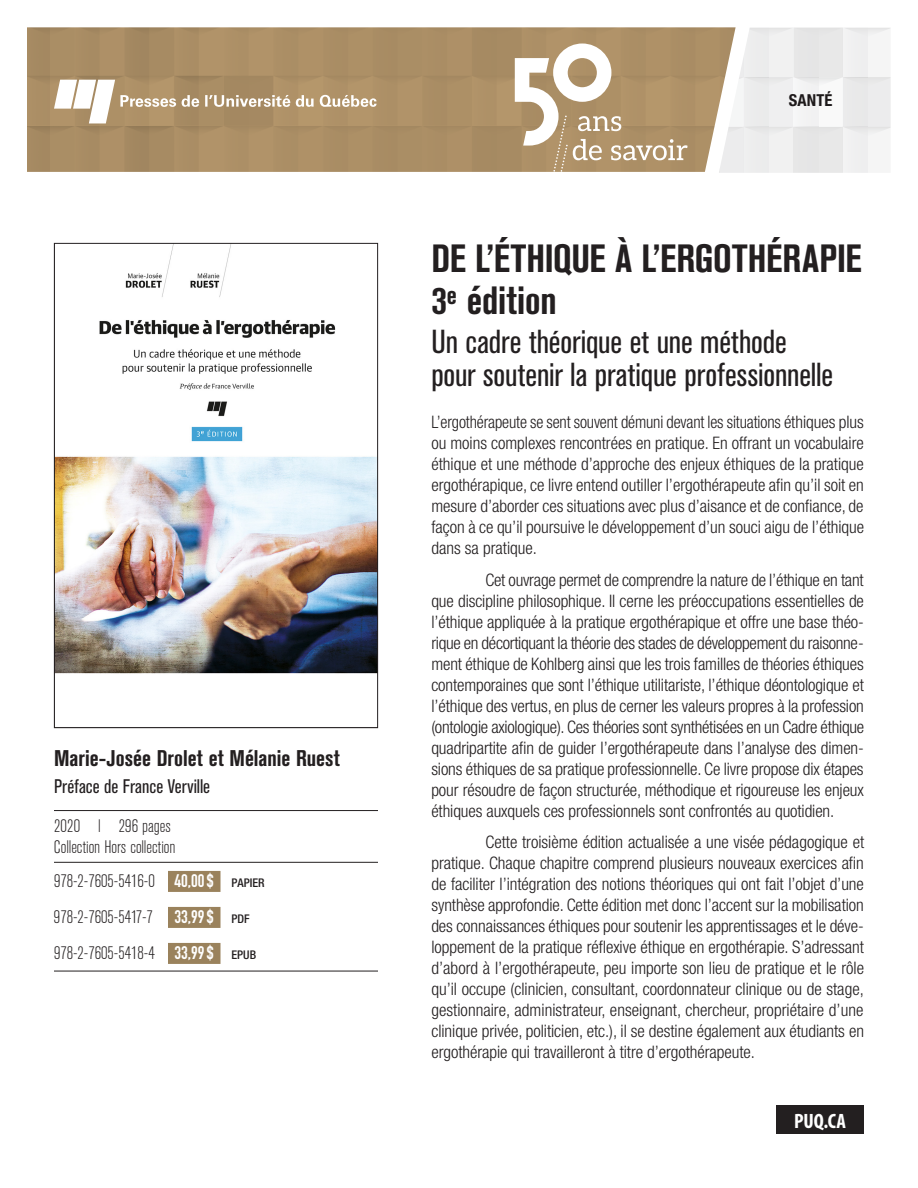
<style>
.page{position:relative;width:918px;height:1188px;background:#fff}
.page>*{position:absolute;margin:0;border:0;box-sizing:border-box;transform-origin:0 0}
._1_Fiche_Titre{font:700 condensed 39px/42px "Akzidenz Grotesk BE";letter-spacing:-.005em;color:#231f20}
._2_Fiche_Sous-titre{font:condensed 33px/33px "Akzidenz Grotesk BE";letter-spacing:-.005em;color:#231f20}
._4_Fiche_Auteurs_dir{font:700 condensed 22.5px "Akzidenz Grotesk BE";color:#231f20}
.t1{font:700 condensed 20.85px "Myriad Pro";color:#fff}
._4_Fiche_Auteurs_dir-2{font:condensed 19.5px "Akzidenz Grotesk BE";color:#231f20}
._7b_Fiche_ISBN_derni{font:300 condensed 18px/36px "Akzidenz Grotesk BE";color:#231f20}
._6_Fiche_Annee_pages{font:300 condensed 18px/21px "Akzidenz Grotesk BE";color:#231f20}
._3_Fiche_Courant{font:300 condensed 17.25px/21px "Helvetica Neue";letter-spacing:-.005em;color:#231f20;text-align:justify}
._3_Fiche_Courant_pre{font:300 condensed 17.25px/21px "Helvetica Neue";color:#231f20;text-align:justify;scale:.95 1}
._9_Fiche_Thématique{font:700 condensed 16.5px "Helvetica Neue";letter-spacing:.01em;color:#1e1a1b}
.s1{font-family:"DIN Condensed";font-weight:700;font-stretch:normal;color:#fff}
.s2{font-family:"Helvetica Neue";font-weight:500;font-size:12px}
</style>
<div class="page">
<img style="left:27px;top:27px;width:692px;height:145px">
<svg style="left:719px;top:27px;width:172px;height:146px"></svg>
<div style="left:776px;top:1106px;width:88px;height:28px;background:#231f20"></div>
<svg style="left:54px;top:80px;width:323px;height:43px"></svg>
<svg style="left:515px;top:44px;width:173px;height:128px"></svg>
<img style="left:54px;top:243px;width:324px;height:485px">
<hr style="left:54px;top:810px;width:324px;height:1px;background:#231f20">
<hr style="left:54px;top:862px;width:324px;height:1px;background:#231f20">
<div style="left:168px;top:871px;width:52px;height:21px;background:#9a825c"></div>
<div style="left:168px;top:907px;width:52px;height:21px;background:#9a825c"></div>
<hr style="left:54px;top:971px;width:324px;height:1px;background:#231f20">
<div style="left:168px;top:943px;width:52px;height:21px;background:#9a825c"></div>
<p class="_4_Fiche_Auteurs_dir" style="left:54px;top:745px;width:288px">Marie-Josée Drolet et Mélanie Ruest</p>
<p class="_4_Fiche_Auteurs_dir-2" style="left:54px;top:776px;width:158px">Préface de France Verville</p>
<p class="_6_Fiche_Annee_pages" style="left:54px;top:816px;width:123px">2020 l 296 pages<br>Collection Hors collection</p>
<p class="_7b_Fiche_ISBN_derni" style="left:54px;top:863px;width:212px">978-2-7605-5416-0 <span class="s1">40,00 $</span> <span class="s2">PAPIER<br></span>978-2-7605-5417-7 <span class="s1">33,99 $</span> <span class="s2">PDF<br></span>978-2-7605-5418-4 <span class="s1">33,99 $</span> <span class="s2">EPUB</span></p>
<p class="_9_Fiche_Thématique" style="left:789px;top:91px;width:45px">SANTÉ</p>
<p class="_1_Fiche_Titre" style="left:431px;top:238px;width:432px">DE L’ÉTHIQUE À L’ERGOTHÉRAPIE<br>3<sup>e</sup> édition</p>
<p class="_2_Fiche_Sous-titre" style="left:431px;top:326px;width:403px">Un cadre théorique et une méthode pour soutenir la pratique professionnelle</p>
<p class="_3_Fiche_Courant_pre" style="left:431px;top:412px;width:457px">L’ergothérapeute se sent souvent démuni devant les situations éthiques plus ou moins complexes rencontrées en pratique. En offrant un vocabulaire éthique et une méthode d’approche des enjeux éthiques de la pratique ergothérapique, ce livre entend outiller l’ergothérapeute afin qu’il soit en mesure d’aborder ces situations avec plus d’aisance et de confiance, de façon à ce qu’il poursuive le développement d’un souci aigu de l’éthique dans sa pratique.</p>
<p class="_3_Fiche_Courant" style="left:431px;top:569px;width:434px;text-indent:54px">Cet ouvrage permet de comprendre la nature de l’éthique en tant que discipline philosophique. Il cerne les préoccupations essentielles de l’éthique appliquée à la pratique ergothérapique et offre une base théo&shy;rique en décortiquant la théorie des stades de développement du raisonne&shy;ment éthique de Kohlberg ainsi que les trois familles de théories éthiques contemporaines que sont l’éthique utilitariste, l’éthique déontologique et l’éthique des vertus, en plus de cerner les valeurs propres à la profession (ontologie axiologique). Ces théories sont synthétisées en un Cadre éthique quadripartite afin de guider l’ergothérapeute dans l’analyse des dimen&shy;sions éthiques de sa pratique professionnelle. Ce livre propose dix étapes pour résoudre de façon structurée, méthodique et rigoureuse les enjeux éthiques auxquels ces professionnels sont confrontés au quotidien.</p>
<p class="_3_Fiche_Courant" style="left:431px;top:832px;width:434px;text-indent:54px">Cette troisième édition actualisée a une visée pédagogique et pratique. Chaque chapitre comprend plusieurs nouveaux exercices afin de faciliter l’intégration des notions théoriques qui ont fait l’objet d’une synthèse approfondie. Cette édition met donc l’accent sur la mobilisation des connaissances éthiques pour soutenir les apprentissages et le déve&shy;loppement de la pratique réflexive éthique en ergothérapie. S’adressant d’abord à l’ergothérapeute, peu importe son lieu de pratique et le rôle qu’il occupe (clinicien, consultant, coordonnateur clinique ou de stage, gestionnaire, administrateur, enseignant, chercheur, propriétaire d’une clinique privée, politicien, etc.), il se destine également aux étudiants en ergothérapie qui travailleront à titre d’ergothérapeute.</p>
<p class="t1" style="left:794px;top:1108px;width:53px">PUQ.CA</p>
</div>
